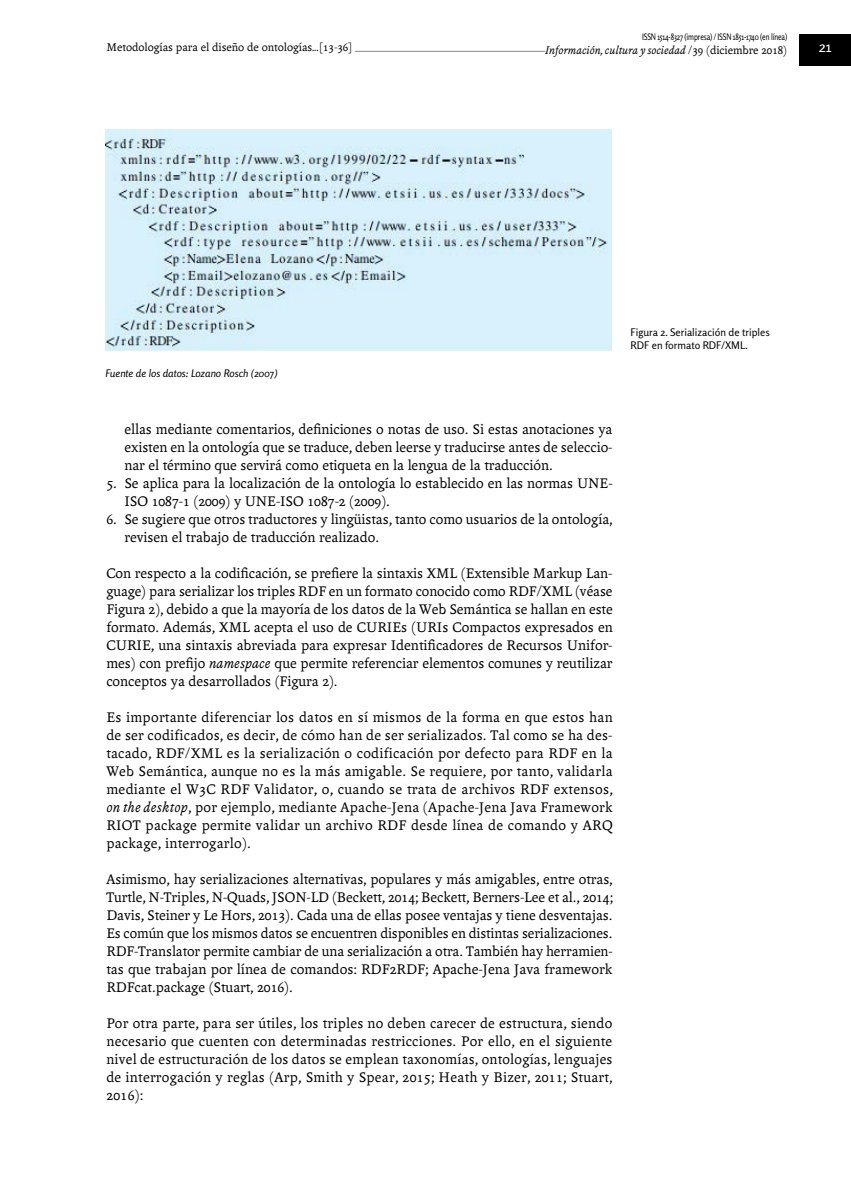
<style>
.page{position:relative;width:851px;height:1191px;background:#fff}
.page>*{position:absolute;margin:0;border:0;box-sizing:border-box;transform-origin:0 0}
.Art____Texto_princip{font:15px/18px "Andralis ND Os F";color:#000;text-align:justify}
.t1{font:15px "Rosario";color:#fff}
.t2{font:12px "Andralis ND Os F";color:#000}
.t3{font:italic 12px "Andralis ND Os F";color:#000}
.Nota_al_pie_o_Img{font:10.5px/12.6px "Rosario";color:#000}
.t4{font:italic 10.5px "Rosario";color:#000}
.t5{font:9px "Rosario";letter-spacing:-.02em;color:#000;scale:.8 1}
.s1{font-style:italic}
.s2{font-style:normal}
</style>
<div class="page">
<hr style="left:106px;top:51px;width:546px;height:1px;background:#87888a">
<div style="left:545px;top:44px;width:242px;height:15px;background:#fff"></div>
<div style="left:799px;top:35px;width:51px;height:31px;background:#000"></div>
<div style="left:106px;top:40px;width:249px;height:15px;background:#fff"></div>
<img style="left:105px;top:130px;width:506px;height:222px">
<p class="t5" style="left:642px;top:31px;width:183px">ISSN 1514-8327 (impresa) / ISSN 1851-1740 (en línea)</p>
<p class="t2" style="left:106px;top:41px;width:247px">Metodologías para el diseño de ontologías<span class="s1">...</span>[13-36]</p>
<p class="t3" style="left:545px;top:44px;width:243px">Información, cultura y sociedad <span class="s2">/39 (diciembre 2018)</span></p>
<p class="t1" style="left:818px;top:38px;width:15px">21</p>
<p class="t4" style="left:105px;top:367px;width:173px">Fuente de los datos: Lozano Rosch (2007)</p>
<p class="Art____Texto_princip" style="left:124px;top:420px;width:489px">ellas mediante comentarios, definiciones o notas de uso. Si estas anotaciones ya existen en la ontología que se traduce, deben leerse y traducirse antes de seleccio&shy;nar el término que servirá como etiqueta en la lengua de la traducción.</p>
<p class="Art____Texto_princip" style="left:124px;top:474px;width:489px;text-indent:-18px">5. Se aplica para la localización de la ontología lo establecido en las normas UNE-<br>ISO 1087-1 (2009) y UNE-ISO 1087-2 (2009).</p>
<p class="Art____Texto_princip" style="left:124px;top:510px;width:489px;text-indent:-18px">6. Se sugiere que otros traductores y lingüistas, tanto como usuarios de la ontología, revisen el trabajo de traducción realizado.</p>
<p class="Art____Texto_princip" style="left:106px;top:564px;width:508px">Con respecto a la codificación, se prefiere la sintaxis XML (Extensible Markup Lan&shy;guage) para serializar los triples RDF en un formato conocido como RDF/XML (véase Figura 2), debido a que la mayoría de los datos de la Web Semántica se hallan en este formato. Además, XML acepta el uso de CURIEs (URIs Compactos expresados en CURIE, una sintaxis abreviada para expresar Identificadores de Recursos Unifor&shy;mes) con prefijo <span class="s1">namespace</span> que permite referenciar elementos comunes y reutilizar conceptos ya desarrollados (Figura 2).</p>
<p class="Art____Texto_princip" style="left:106px;top:708px;width:508px">Es importante diferenciar los datos en sí mismos de la forma en que estos han de ser codificados, es decir, de cómo han de ser serializados. Tal como se ha des&shy;tacado, RDF/XML es la serialización o codificación por defecto para RDF en la Web Semántica, aunque no es la más amigable. Se requiere, por tanto, validarla mediante el W3C RDF Validator, o, cuando se trata de archivos RDF extensos, <span class="s1">on the desktop</span>, por ejemplo, mediante Apache-Jena (Apache-Jena Java Framework RIOT package permite validar un archivo RDF desde línea de comando y ARQ package, interrogarlo).</p>
<p class="Art____Texto_princip" style="left:106px;top:870px;width:508px">Asimismo, hay serializaciones alternativas, populares y más amigables, entre otras, Turtle, N-Triples, N-Quads, JSON-LD (Beckett, 2014; Beckett, Berners-Lee et al., 2014; Davis, Steiner y Le Hors, 2013). Cada una de ellas posee ventajas y tiene desventajas.<br>Es común que los mismos datos se encuentren disponibles en distintas serializaciones.<br>RDF-Translator permite cambiar de una serialización a otra. También hay herramien&shy;tas que trabajan por línea de comandos: RDF2RDF; Apache-Jena Java framework RDFcat.package (Stuart, 2016).</p>
<p class="Art____Texto_princip" style="left:106px;top:1014px;width:507px">Por otra parte, para ser útiles, los triples no deben carecer de estructura, siendo necesario que cuenten con determinadas restricciones. Por ello, en el siguiente nivel de estructuración de los datos se emplean taxonomías, ontologías, lenguajes de interrogación y reglas (Arp, Smith y Spear, 2015; Heath y Bizer, 2011; Stuart, 2016):</p>
<p class="Nota_al_pie_o_Img" style="left:630px;top:326px;width:141px">Figura 2. Serialización de triples<br>RDF en formato RDF/XML.</p>
</div>
